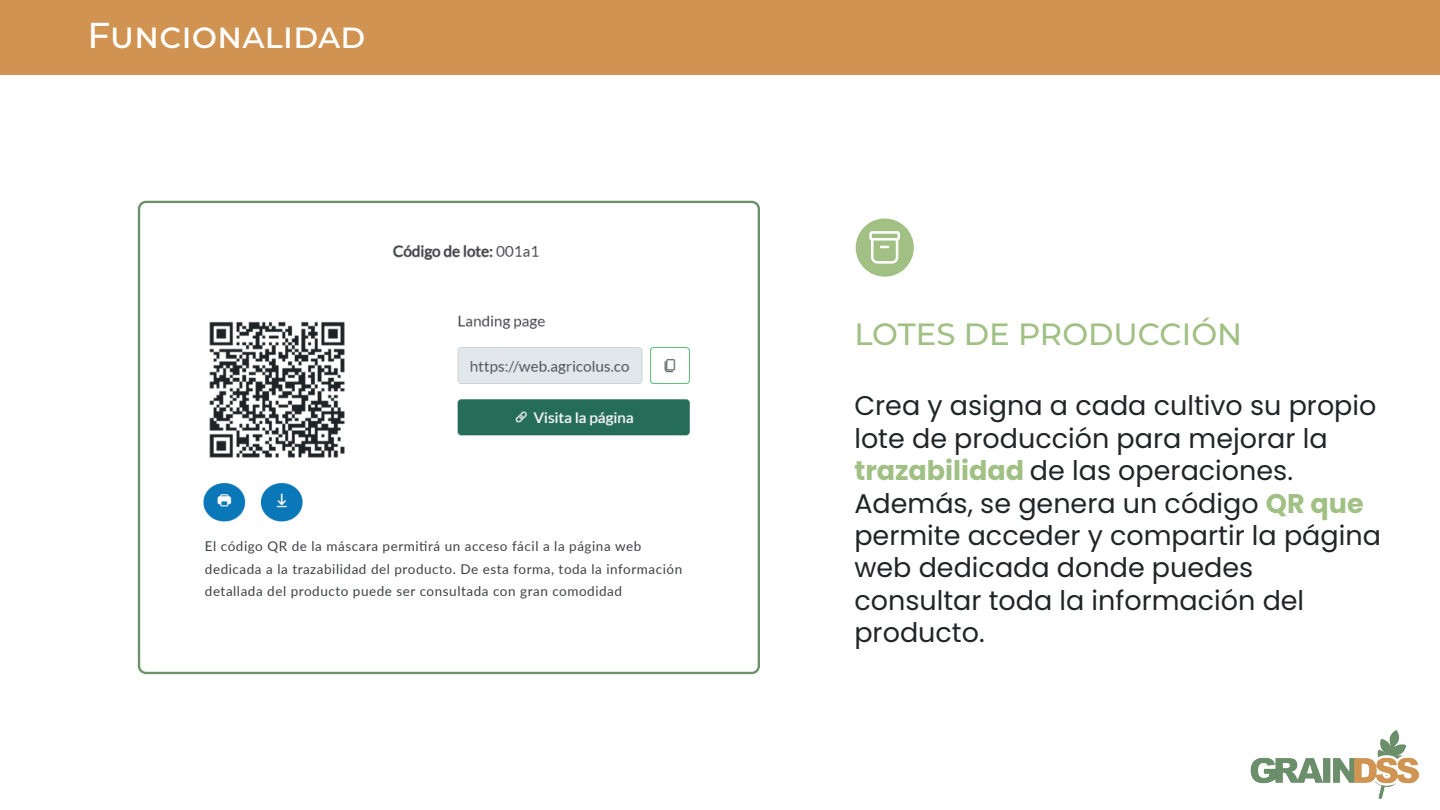
<style>
.page{position:relative;width:1440px;height:810px;background:#fff}
.page>*{position:absolute;margin:0;border:0;box-sizing:border-box;transform-origin:0 0}
.t1{font:500 36px "Montserrat";color:#fff}
.t2{font:500 30.75px "Montserrat";color:#a0c084}
.t3{font:27px/32.4px "Poppins";color:#212526}
.t4{font:13.5px/22.2px "Lato";letter-spacing:.04em;color:#3e4243}
.s1{font-weight:700;color:#a0c084}
</style>
<div class="page">
<div style="left:0;top:0;width:1440px;height:75px;background:#d09351"></div>
<div style="left:138px;top:201px;width:622px;height:473px;border:2px solid #6a916a;border-radius:7px"></div>
<img style="left:209px;top:244px;width:481px;height:214px">
<img style="left:203px;top:483px;width:100px;height:39px">
<div style="left:856px;top:219px;width:58px;height:58px;background:#a0c084;border-radius:50%"></div>
<svg style="left:869px;top:231px;width:31px;height:33px"></svg>
<img style="left:1250px;top:730px;width:169px;height:68px">
<h1 class="t1" style="left:68px;top:9px;width:279px">Funcionalidad</h1>
<h1 class="t1" style="left:88px;top:10px;width:279px">Funcionalidad</h1>
<p class="t4" style="left:205px;top:535px;width:479px">El código QR de la máscara permitirá un acceso fácil a la página web dedicada a la trazabilidad del producto. De esta forma, toda la información detallada del producto puede ser consultada con gran comodidad</p>
<p class="t2" style="left:854px;top:313px;width:389px">LOTES DE PRODUCCIÓN</p>
<p class="t3" style="left:854px;top:390px;width:528px">Crea y asigna a cada cultivo su propio lote de producción para mejorar la <span class="s1">trazabilidad</span> de las operaciones.<br>Además, se genera un código <span class="s1">QR que </span>permite acceder y compartir la página web dedicada donde puedes consultar toda la información del producto.</p>
</div>
